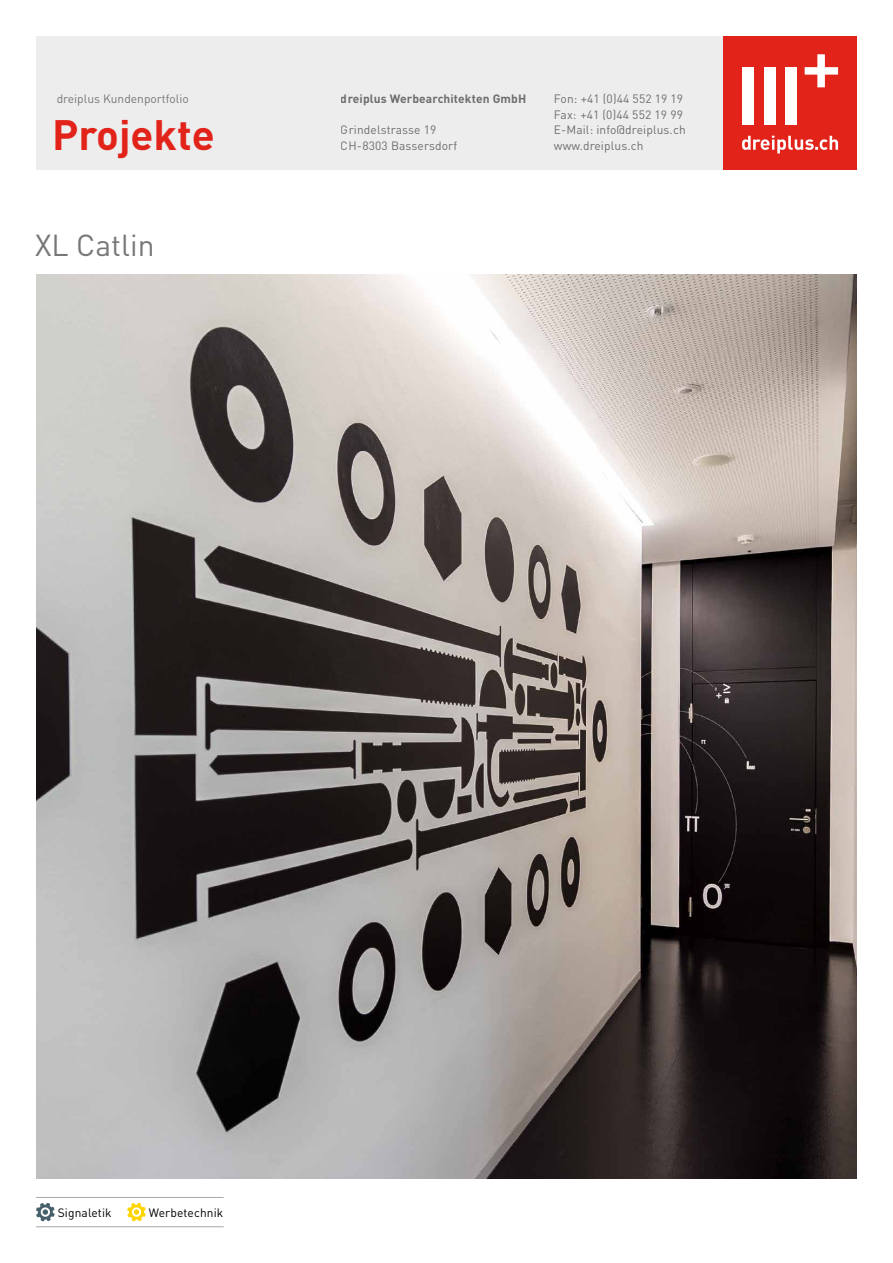
<style>
.page{position:relative;width:893px;height:1263px;background:#fff}
.page>*{position:absolute;margin:0;border:0;box-sizing:border-box;transform-origin:0 0}
.t1{font:700 42px "DIN";color:#e2231a}
.t2{font:30px "DIN";color:#77777a}
.t3{font:12px/15.8px "DIN";letter-spacing:.01em;color:#77777a}
.t4{font:700 12px "DIN";letter-spacing:.01em;color:#77777a}
.t5{font:12px "DIN";letter-spacing:.01em;color:#000}
</style>
<div class="page">
<div style="left:36px;top:36px;width:819px;height:134px;background:#ededed"></div>
<div style="left:723px;top:36px;width:134px;height:134px;background:#e2231a"></div>
<div style="left:742px;top:67px;width:12px;height:58px;background:#fff"></div>
<div style="left:764px;top:67px;width:11px;height:58px;background:#fff"></div>
<div style="left:786px;top:67px;width:11px;height:58px;background:#fff"></div>
<svg style="left:805px;top:54px;width:33px;height:33px"></svg>
<svg style="left:742px;top:136px;width:96px;height:17px"></svg>
<hr style="left:36px;top:1197px;width:188px;height:1px;background:#a9a8a9">
<hr style="left:36px;top:1226px;width:188px;height:1px;background:#a9a8a9">
<svg style="left:36px;top:1203px;width:19px;height:18px"></svg>
<svg style="left:127px;top:1203px;width:19px;height:18px"></svg>
<img style="left:36px;top:274px;width:821px;height:904px">
<p class="t3" style="left:57px;top:90px;width:134px">dreiplus Kundenportfolio</p>
<h1 class="t1" style="left:52px;top:107px;width:164px">Projekte</h1>
<h2 class="t2" style="left:35px;top:227px;width:121px">XL Catlin</h2>
<p class="t4" style="left:341px;top:91px;width:187px">dreiplus Werbearchitekten GmbH</p>
<p class="t3" style="left:341px;top:122px;width:118px">Grindelstrasse 19<br>CH-8303 Bassersdorf</p>
<p class="t3" style="left:554px;top:90px;width:133px">Fon: +41 (0)44 552 19 19<br>Fax: +41 (0)44 552 19 99<br>E-Mail: info@dreiplus.ch www.dreiplus.ch</p>
<p class="t5" style="left:58px;top:1205px;width:55px">Signaletik</p>
<p class="t5" style="left:149px;top:1205px;width:76px">Werbetechnik</p>
</div>
